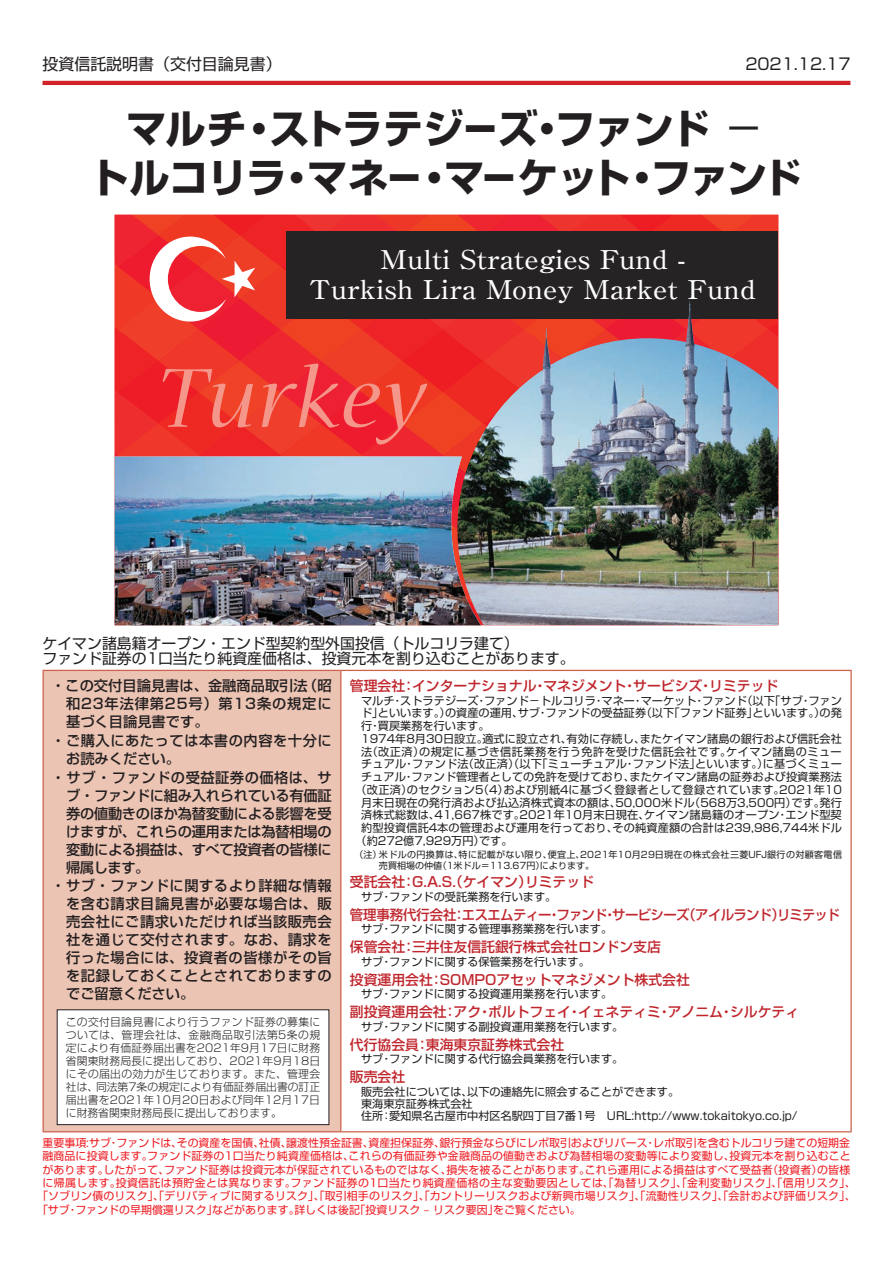
<style>
.page{position:relative;width:893px;height:1263px;background:#fff}
.page>*{position:absolute;margin:0;border:0;box-sizing:border-box;transform-origin:0 0}
.t1{font:700 40.5px/49.5px "Shin Go Pro";letter-spacing:-.03em;color:#231f20;text-align:center}
.t2{font:500 25.8px/29.5px "Ryumin Pro";color:#fff;text-align:center;scale:1.1 1}
.t3{font:15.9px "Shin Go Pro";color:#231f20}
.t4{font:14.85px/15.5px "Shin Go Pro";color:#231f20}
.t5{font:500 14.25px "Shin Go Pro";letter-spacing:.035em;color:#231f20}
.t6{font:500 14.25px "Shin Go Pro";letter-spacing:-.02em;color:#231f20}
.t7{font:500 14.25px "Shin Go Pro";color:#231f20}
.t8{font:500 14.25px "Shin Go Pro";letter-spacing:.06em;color:#231f20}
.t9{font:500 13.8px "Shin Go Pro";color:#c0262d}
.t10{font:500 13.8px "Shin Go Pro";letter-spacing:-.045em;color:#c0262d}
.t11{font:11.1px/12.1px "Shin Go Pro";color:#231f20}
.t12{font:11.1px "Shin Go Pro";letter-spacing:.02em;color:#231f20}
.t13{font:11.1px "Shin Go Pro";letter-spacing:.04em;color:#231f20}
.t14{font:10.95px "Shin Go Pro";letter-spacing:.01em;color:#ee1d23}
.t15{font:10.95px "Shin Go Pro";letter-spacing:.03em;color:#ee1d23}
.t16{font:300 10.8px/12.9px "Shin Go Pro";letter-spacing:.015em;color:#231f20;text-align:justify}
.t17{font:9px/10.8px "Shin Go Pro";letter-spacing:.04em;color:#231f20}
.s1{font-weight:400}
</style>
<div class="page">
<img style="left:115px;top:215px;width:663px;height:410px">
<hr style="left:43px;top:81px;width:807px;height:4px;background:#d1232a">
<div style="left:43px;top:670px;width:298px;height:462px;background:#ecc4b4"></div>
<hr style="left:43px;top:670px;width:298px;height:1px;background:#cd624d">
<hr style="left:43px;top:671px;width:1px;height:460px;background:#cd624d">
<hr style="left:43px;top:1131px;width:298px;height:1px;background:#cd624d">
<hr style="left:341px;top:670px;width:511px;height:1px;background:#cd624d">
<hr style="left:340px;top:671px;width:1px;height:460px;background:#cd624d">
<hr style="left:850px;top:671px;width:2px;height:460px;background:#cd624d">
<hr style="left:341px;top:1131px;width:511px;height:1px;background:#cd624d">
<div style="left:57px;top:1010px;width:272px;height:114px;background:#fff"></div>
<div style="left:57px;top:1009px;width:272px;height:116px;border:1px solid #231f20"></div>
<h3 class="t3" style="left:43px;top:51px;width:241px">投資信託説明書（交付目論見書）</h3>
<h3 class="t3" style="left:745px;top:51px;width:107px">2021.12.17</h3>
<h1 class="t1" style="left:88px;top:99px;width:715px">マルチ・ストラテジーズ・ファンド <span class="s1">−<br></span>トルコリラ・マネー・マーケット・ファンド</h1>
<h2 class="t2" style="left:309px;top:243px;width:408px">Multi Strategies Fund -<br>Turkish Lira Money Market Fund</h2>
<h3 class="t4" style="left:43px;top:634px;width:534px">ケイマン諸島籍オープン・エンド型契約型外国投信（トルコリラ建て）<br>ファンド証券の1口当たり純資産価格は、投資元本を割り込むことがあります。</h3>
<p class="t9" style="left:350px;top:674px;width:430px">管理会社：インターナショナル・マネジメント・サービシズ・リミテッド</p>
<p class="t11" style="left:361px;top:693px;width:482px">マルチ・ストラテジーズ・ファンド－トルコリラ・マネー・マーケット・ファンド（以下「サブ・ファン</p>
<p class="t11" style="left:361px;top:706px;width:482px">ド」といいます。）の資産の運用、サブ・ファンドの受益証券（以下「ファンド証券」といいます。）の発</p>
<p class="t11" style="left:361px;top:718px;width:130px">行・買戻業務を行います。</p>
<p class="t11" style="left:361px;top:731px;width:482px">1974年8月30日設立。適式に設立され、有効に存続し、またケイマン諸島の銀行および信託会社</p>
<p class="t13" style="left:361px;top:742px;width:482px">法（改正済）の規定に基づき信託業務を行う免許を受けた信託会社です。ケイマン諸島のミュー</p>
<p class="t11" style="left:361px;top:757px;width:482px">チュアル・ファンド法（改正済）（以下「ミューチュアル・ファンド法」といいます。）に基づくミュー</p>
<p class="t11" style="left:361px;top:769px;width:482px">チュアル・ファンド管理者としての免許を受けており、またケイマン諸島の証券および投資業務法</p>
<p class="t12" style="left:356px;top:780px;width:488px">（改正済）のセクション5（4）および別紙4に基づく登録者として登録されています。2021年10</p>
<p class="t11" style="left:361px;top:795px;width:482px">月末日現在の発行済および払込済株式資本の額は、50,000米ドル（568万3,500円）です。発行</p>
<p class="t11" style="left:361px;top:808px;width:482px">済株式総数は、41,667株です。2021年10月末日現在、ケイマン諸島籍のオープン・エンド型契</p>
<p class="t11" style="left:361px;top:820px;width:482px">約型投資信託4本の管理および運用を行っており、その純資産額の合計は239,986,744米ドル</p>
<p class="t11" style="left:356px;top:833px;width:159px">（約272億7,929万円）です。</p>
<p class="t17" style="left:379px;top:848px;width:465px;text-indent:-29px">　（注）米ドルの円換算は、特に記載がない限り、便宜上、2021年10月29日現在の株式会社三菱UFJ銀行の対顧客電信売買相場の仲値（1米ドル＝113.67円）によります。</p>
<p class="t9" style="left:350px;top:871px;width:246px">受託会社：G.A.S.（ケイマン）リミテッド</p>
<p class="t11" style="left:361px;top:889px;width:197px">サブ・ファンドの受託業務を行います。</p>
<p class="t10" style="left:350px;top:903px;width:491px">管理事務代行会社：エスエムティー・ファンド・サービシーズ（アイルランド）リミテッド</p>
<p class="t11" style="left:361px;top:922px;width:253px">サブ・ファンドに関する管理事務業務を行います。</p>
<p class="t9" style="left:350px;top:936px;width:312px">保管会社：三井住友信託銀行株式会社ロンドン支店</p>
<p class="t11" style="left:361px;top:954px;width:230px">サブ・ファンドに関する保管業務を行います。</p>
<p class="t9" style="left:350px;top:968px;width:341px">投資運用会社：SOMPOアセットマネジメント株式会社</p>
<p class="t11" style="left:361px;top:987px;width:253px">サブ・ファンドに関する投資運用業務を行います。</p>
<p class="t9" style="left:350px;top:1000px;width:451px">副投資運用会社：アク・ポルトフェイ・イェネティミ・アノニム・シルケティ</p>
<p class="t11" style="left:361px;top:1019px;width:264px">サブ・ファンドに関する副投資運用業務を行います。</p>
<p class="t9" style="left:350px;top:1033px;width:216px">代行協会員：東海東京証券株式会社</p>
<p class="t11" style="left:350px;top:1051px;width:275px">　サブ・ファンドに関する代行協会員業務を行います。</p>
<p class="t9" style="left:350px;top:1065px;width:57px">販売会社</p>
<p class="t11" style="left:350px;top:1084px;width:449px;text-indent:11px">販売会社については、以下の連絡先に照会することができます。<br>　東海東京証券株式会社<br>　住所：愛知県名古屋市中村区名駅四丁目7番1号　URL:http://www.tokaitokyo.co.jp/</p>
<p class="t7" style="left:51px;top:674px;width:282px">・この交付目論見書は、金融商品取引法（昭</p>
<p class="t8" style="left:66px;top:692px;width:267px">和23年法律第25号）第13条の規定に</p>
<p class="t7" style="left:66px;top:710px;width:144px">基づく目論見書です。</p>
<p class="t5" style="left:51px;top:729px;width:282px">・ご購入にあたっては本書の内容を十分に</p>
<p class="t7" style="left:66px;top:747px;width:115px">お読みください。</p>
<p class="t5" style="left:51px;top:766px;width:282px">・サブ・ファンドの受益証券の価格は、サ</p>
<p class="t6" style="left:66px;top:784px;width:267px">ブ・ファンドに組み入れられている有価証</p>
<p class="t6" style="left:66px;top:802px;width:267px">券の値動きのほか為替変動による影響を受</p>
<p class="t6" style="left:66px;top:820px;width:267px">けますが、これらの運用または為替相場の</p>
<p class="t6" style="left:66px;top:838px;width:267px">変動による損益は、すべて投資者の皆様に</p>
<p class="t5" style="left:66px;top:856px;width:85px">帰属します。</p>
<p class="t5" style="left:51px;top:874px;width:282px">・サブ・ファンドに関するより詳細な情報</p>
<p class="t5" style="left:66px;top:892px;width:267px">を含む請求目論見書が必要な場合は、販</p>
<p class="t5" style="left:66px;top:910px;width:267px">売会社にご請求いただければ当該販売会</p>
<p class="t5" style="left:66px;top:928px;width:267px">社を通じて交付されます。なお、請求を</p>
<p class="t5" style="left:66px;top:946px;width:267px">行った場合には、投資者の皆様がその旨</p>
<p class="t5" style="left:66px;top:964px;width:267px">を記録しておくこととされておりますの</p>
<p class="t7" style="left:66px;top:982px;width:130px">でご留意ください。</p>
<p class="t16" style="left:66px;top:1014px;width:256px">この交付目論見書により行うファンド証券の募集については、管理会社は、金融商品取引法第5条の規定により有価証券届出書を2021年9月17日に財務省関東財務局長に提出しており、2021年9月18日にその届出の効力が生じております。また、管理会社は、同法第7条の規定により有価証券届出書の訂正届出書を2021年10月20日および同年12月17日に財務省関東財務局長に提出しております。</p>
<p class="t14" style="left:43px;top:1134px;width:809px">重要事項:サブ・ファンドは、その資産を国債、社債、譲渡性預金証書、資産担保証券、銀行預金ならびにレポ取引およびリバース・レポ取引を含むトルコリラ建ての短期金</p>
<p class="t14" style="left:43px;top:1147px;width:810px">融商品に投資します。ファンド証券の1口当たり純資産価格は、これらの有価証券や金融商品の値動きおよび為替相場の変動等により変動し、投資元本を割り込むこと</p>
<p class="t14" style="left:43px;top:1160px;width:809px">があります。したがって、ファンド証券は投資元本が保証されているものではなく、損失を被ることがあります。これら運用による損益はすべて受益者（投資者）の皆様</p>
<p class="t15" style="left:43px;top:1174px;width:815px">に帰属します。投資信託は預貯金とは異なります。ファンド証券の1口当たり純資産価格の主な変動要因としては、「為替リスク」、｢金利変動リスク」、「信用リスク」、</p>
<p class="t14" style="left:37px;top:1187px;width:820px">「ソブリン債のリスク」、「デリバティブに関するリスク」、「取引相手のリスク」、「カントリーリスクおよび新興市場リスク」、「流動性リスク」、「会計および評価リスク」、</p>
<p class="t14" style="left:37px;top:1200px;width:545px">「サブ・ファンドの早期償還リスク」などがあります。詳しくは後記「投資リスク ‒ リスク要因」をご覧ください。</p>
</div>
